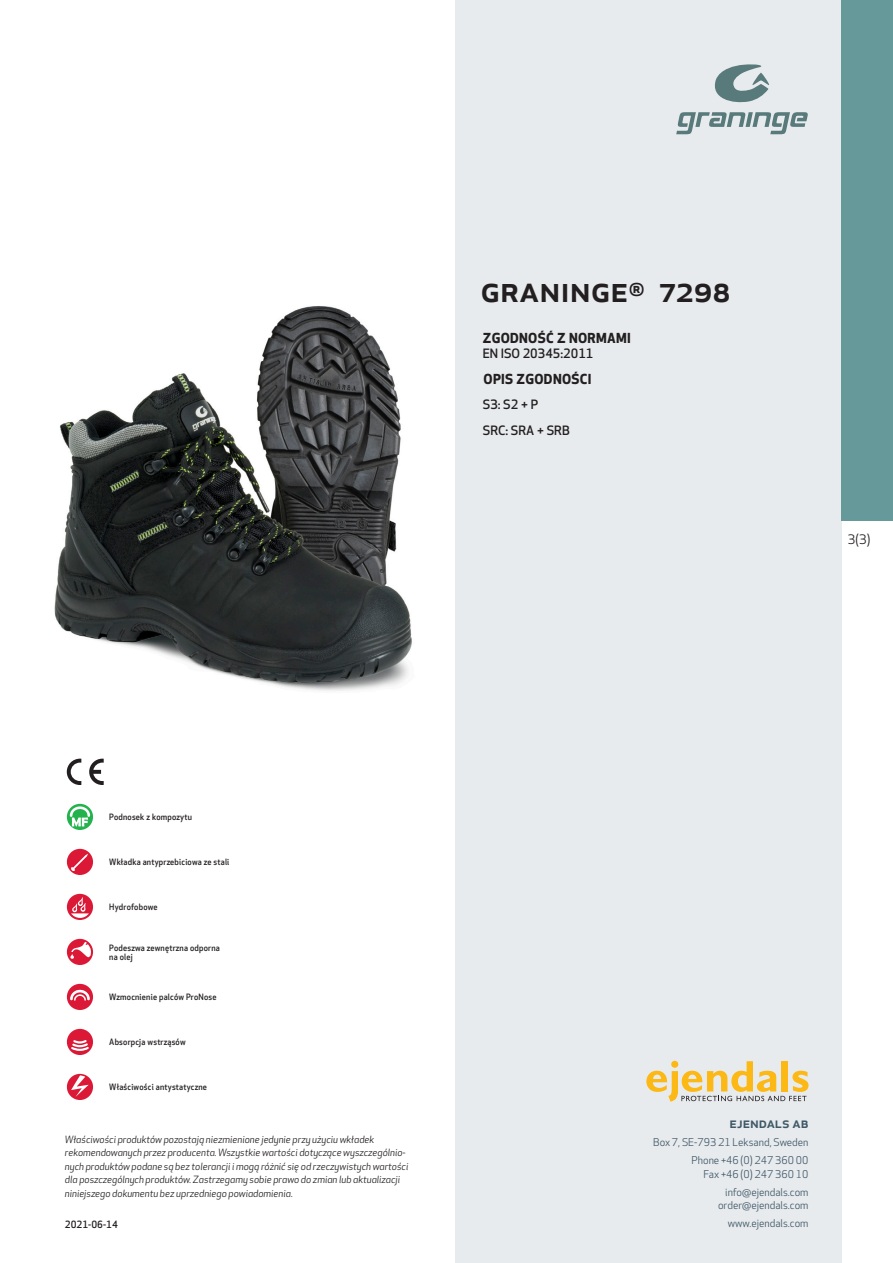
<style>
.page{position:relative;width:893px;height:1263px;background:#fff}
.page>*{position:absolute;margin:0;border:0;box-sizing:border-box;transform-origin:0 0}
.prodname{font:500 36px "Apex New";color:#231f20}
.t1{font:500 15px "Apex New";color:#405968}
.Funktion_body{font:700 13.5px "Apex New";letter-spacing:.025em;color:#231f20}
.t2{font:12.75px "Apex New";color:#231f20}
.Funktion_body-2{font:500 12.6px "Apex New";color:#231f20}
.t3{font:10.5px/18px "Apex New";color:#405968;text-align:right}
.t4{font:italic 9.75px/13.5px "Apex New";color:#231f20}
.t5{font:500 9.75px "Apex New";color:#231f20}
.Funktion_body-3{font:500 8.55px/9px "Apex New";letter-spacing:.025em;color:#231f20;scale:.95 1}
</style>
<div class="page">
<div style="left:455px;top:0;width:387px;height:1263px;background:#e8ebee"></div>
<svg style="left:646px;top:1061px;width:162px;height:40px"></svg>
<img style="left:54px;top:306px;width:358px;height:385px">
<div style="left:842px;top:0;width:51px;height:520px;background:#699"></div>
<svg style="left:67px;top:804px;width:26px;height:26px"></svg>
<svg style="left:70px;top:806px;width:20px;height:20px"></svg>
<div style="left:67px;top:849px;width:26px;height:26px;background:#db1836;border-radius:50%"></div>
<svg style="left:71px;top:854px;width:17px;height:17px"></svg>
<div style="left:67px;top:894px;width:26px;height:26px;background:#db1836;border-radius:50%"></div>
<svg style="left:71px;top:897px;width:18px;height:21px"></svg>
<div style="left:67px;top:939px;width:26px;height:26px;background:#db1836;border-radius:50%"></div>
<svg style="left:70px;top:942px;width:21px;height:17px"></svg>
<div style="left:67px;top:984px;width:26px;height:26px;background:#db1836;border-radius:50%"></div>
<svg style="left:70px;top:990px;width:20px;height:11px"></svg>
<div style="left:67px;top:1029px;width:26px;height:26px;background:#db1836;border-radius:50%"></div>
<svg style="left:69px;top:1040px;width:22px;height:12px"></svg>
<div style="left:67px;top:1074px;width:26px;height:26px;background:#db1836;border-radius:50%"></div>
<svg style="left:71px;top:1075px;width:18px;height:22px"></svg>
<svg style="left:89px;top:759px;width:15px;height:26px"></svg>
<svg style="left:67px;top:759px;width:14px;height:26px"></svg>
<svg style="left:676px;top:112px;width:132px;height:22px"></svg>
<svg style="left:714px;top:64px;width:55px;height:39px"></svg>
<p class="prodname" style="left:480px;top:265px;width:251px">GRANINGE<sup>®</sup> 7298</p>
<p class="Funktion_body" style="left:483px;top:328px;width:149px">ZGODNOŚĆ Z NORMAMI</p>
<p class="Funktion_body-2" style="left:483px;top:345px;width:112px">EN ISO 20345:2011</p>
<p class="Funktion_body" style="left:483px;top:369px;width:110px">OPIS ZGODNOŚCI</p>
<p class="Funktion_body-2" style="left:483px;top:396px;width:57px">S3: S2 + P</p>
<p class="Funktion_body-2" style="left:483px;top:422px;width:88px">SRC: SRA + SRB</p>
<h3 class="t2" style="left:848px;top:531px;width:24px">3(3)</h3>
<p class="Funktion_body-3" style="left:109px;top:812px;width:89px">Podnosek z kompozytu</p>
<p class="Funktion_body-3" style="left:109px;top:857px;width:128px">Wkładka antyprzebiciowa ze stali</p>
<p class="Funktion_body-3" style="left:109px;top:902px;width:52px">Hydrofobowe</p>
<p class="Funktion_body-3" style="left:109px;top:943px;width:118px">Podeszwa zewnętrzna odporna na olej</p>
<p class="Funktion_body-3" style="left:109px;top:992px;width:114px">Wzmocnienie palców ProNose</p>
<p class="Funktion_body-3" style="left:109px;top:1037px;width:82px">Absorpcja wstrząsów</p>
<p class="Funktion_body-3" style="left:109px;top:1082px;width:104px">Właściwości antystatyczne</p>
<p class="t4" style="left:65px;top:1132px;width:345px">Właściwości produktów pozostają niezmienione jedynie przy użyciu wkładek rekomendowanych przez producenta. Wszystkie wartości dotyczące wyszczególnio&shy;nych produktów podane są bez tolerancji i mogą różnić się od rzeczywistych wartości dla poszczególnych produktów. Zastrzegamy sobie prawo do zmian lub aktualizacji niniejszego dokumentu bez uprzedniego powiadomienia.</p>
<p class="t5" style="left:65px;top:1218px;width:54px">2021-06-14</p>
<h2 class="t1" style="left:729px;top:1113px;width:80px">ejendals ab</h2>
<p class="t3" style="left:653px;top:1133px;width:157px">Box 7, SE-793 21 Leksand, Sweden<br>Phone +46 (0) 247 360 00</p>
<p class="t3" style="left:703px;top:1165px;width:107px">Fax +46 (0) 247 360 10 info@ejendals.com</p>
<p class="t3" style="left:718px;top:1196px;width:92px">order@ejendals.com</p>
<p class="t3" style="left:728px;top:1215px;width:82px">www.ejendals.com</p>
</div>
